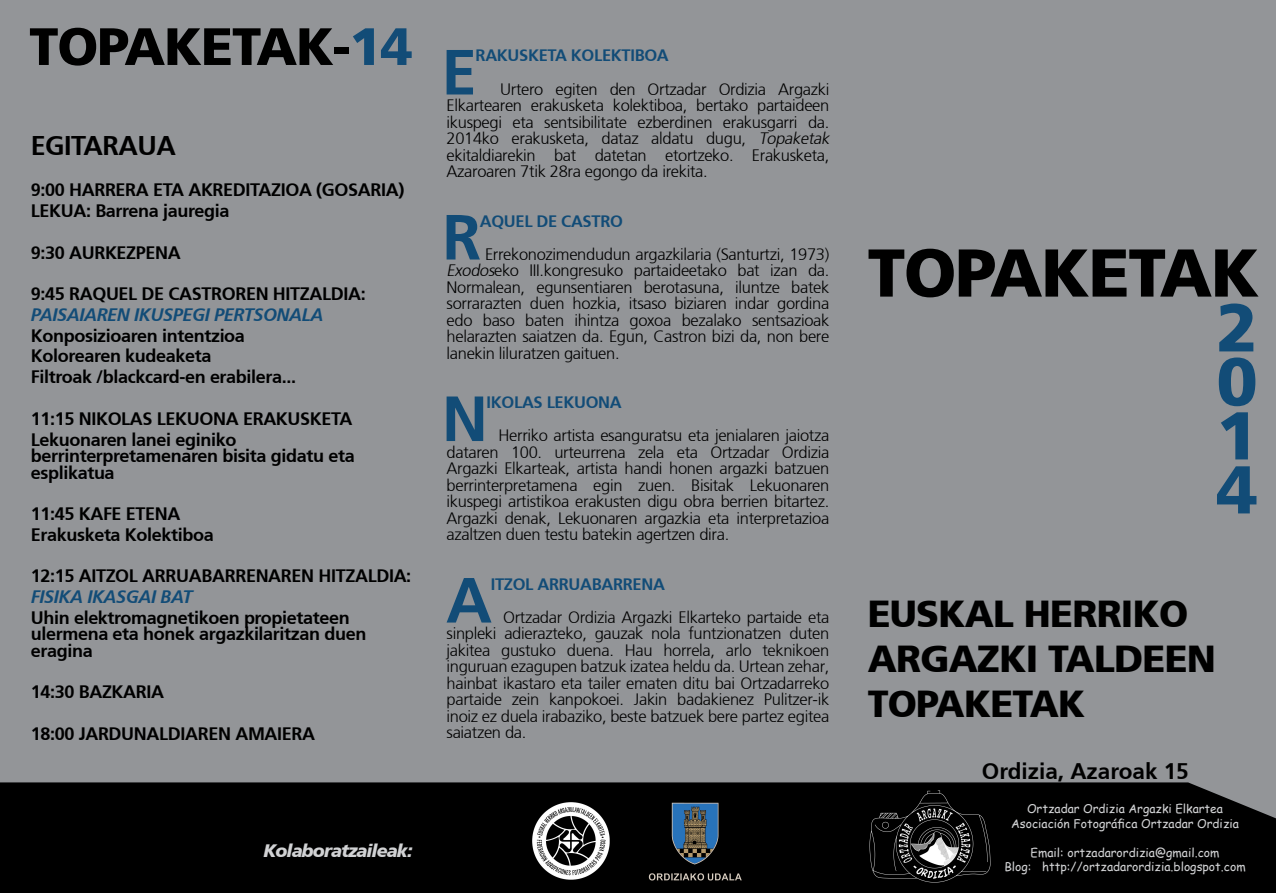
<style>
.page{position:relative;width:1276px;height:893px;background:#939598}
.page>*{position:absolute;margin:0;border:0;box-sizing:border-box;transform-origin:0 0}
.t1{font:900 67.5px "Frutiger";letter-spacing:-.02em;color:#000}
.t2{font:900 67.5px "Frutiger";color:#124c77}
.t3{font:700 63.75px "Frutiger";color:#124c77}
.t4{font:900 52.5px "Frutiger";letter-spacing:-.02em;color:#000}
.t5{font:900 37.5px "Frutiger";letter-spacing:-.02em;color:#000}
.t6{font:700 27px "Frutiger";letter-spacing:-.02em;color:#000}
.t7{font:700 22.5px "Frutiger";color:#000}
.t8{font:700 18px/16.5px "Frutiger";letter-spacing:-.02em;color:#000}
.t9{font:italic 700 18px "Frutiger";letter-spacing:-.02em;color:#124c77}
.t10{font:italic 900 18px "Frutiger";letter-spacing:-.05em;color:#d1d2d4}
.t11{font:300 16.5px/16.5px "Frutiger";letter-spacing:-.02em;color:#000;text-align:justify}
.t12{font:700 16.5px "Frutiger";letter-spacing:-.02em;color:#124c77}
.t13{font:12px "Comic Sans MS";color:#d1d2d4}
.s1{color:#124c77}
.s2{font-style:italic}
</style>
<div class="page">
<div style="left:0;top:782px;width:1276px;height:111px;background:#000"></div>
<img style="left:870px;top:791px;width:120px;height:92px">
<img style="left:646px;top:801px;width:97px;height:81px">
<img style="left:531px;top:802px;width:79px;height:79px">
<p class="t4" style="left:29px;top:15px;width:385px">TOPAKETAK-<span class="s1">14</span></p>
<p class="t6" style="left:31px;top:130px;width:147px">EGITARAUA</p>
<p class="t8" style="left:31px;top:182px;width:375px">9:00 HARRERA ETA AKREDITAZIOA (GOSARIA)</p>
<p class="t8" style="left:31px;top:203px;width:200px">LEKUA: Barrena jauregia</p>
<p class="t8" style="left:31px;top:244px;width:152px">9:30 AURKEZPENA</p>
<p class="t8" style="left:31px;top:286px;width:336px">9:45 RAQUEL DE CASTROREN HITZALDIA:</p>
<p class="t9" style="left:31px;top:304px;width:294px">PAISAIAREN IKUSPEGI PERTSONALA</p>
<p class="t8" style="left:31px;top:327px;width:216px">Konposizioaren intentzioa</p>
<p class="t8" style="left:31px;top:348px;width:182px">Kolorearen kudeaketa</p>
<p class="t8" style="left:31px;top:369px;width:267px">Filtroak /blackcard-en erabilera...</p>
<p class="t8" style="left:31px;top:410px;width:323px">11:15 NIKOLAS LEKUONA ERAKUSKETA</p>
<p class="t8" style="left:31px;top:431px;width:325px">Lekuonaren lanei eginiko berrinterpretamenaren bisita gidatu eta esplikatua</p>
<p class="t8" style="left:31px;top:506px;width:151px">11:45 KAFE ETENA</p>
<p class="t8" style="left:31px;top:526px;width:184px">Erakusketa Kolektiboa</p>
<p class="t8" style="left:31px;top:568px;width:382px">12:15 AITZOL ARRUABARRENAREN HITZALDIA:</p>
<p class="t9" style="left:31px;top:586px;width:163px">FISIKA IKASGAI BAT</p>
<p class="t8" style="left:31px;top:609px;width:337px">Uhin elektromagnetikoen propietateen ulermena eta honek argazkilaritzan duen eragina</p>
<p class="t8" style="left:31px;top:684px;width:135px">14:30 BAZKARIA</p>
<p class="t8" style="left:31px;top:725px;width:286px">18:00 JARDUNALDIAREN AMAIERA</p>
<p class="t3" style="left:441px;top:35px;width:37px">E</p>
<p class="t12" style="left:475px;top:46px;width:195px">RAKUSKETA KOLEKTIBOA</p>
<p class="t11" style="left:446px;top:81px;width:388px;text-align:left;text-indent:54px">Urtero egiten den Ortzadar Ordizia Argazki Elkartearen erakusketa kolektiboa, bertako partaideen ikuspegi eta sentsibilitate ezberdinen erakusgarri da.<br>2014ko erakusketa, dataz aldatu dugu, <span class="s2">Topaketak </span>ekitaldiarekin bat datetan etortzeko. Erakusketa, Azaroaren 7tik 28ra egongo da irekita.</p>
<p class="t3" style="left:442px;top:200px;width:40px">R</p>
<p class="t12" style="left:480px;top:211px;width:144px">AQUEL DE CASTRO</p>
<p class="t11" style="left:446px;top:246px;width:384px;text-indent:38px">Errekonozimendudun argazkilaria (Santurtzi, 1973)<br><span class="s2">Exodos</span>eko III.kongresuko partaideetako bat izan da.<br>Normalean, egunsentiaren berotasuna, iluntze batek sorrarazten duen hozkia, itsaso biziaren indar gordina edo baso baten ihintza goxoa bezalako sentsazioak helarazten saiatzen da. Egun, Castron bizi da, non bere lanekin liluratzen gaituen.</p>
<p class="t3" style="left:442px;top:381px;width:48px">N</p>
<p class="t12" style="left:487px;top:393px;width:137px">IKOLAS LEKUONA</p>
<p class="t11" style="left:446px;top:427px;width:384px;text-indent:52px">Herriko artista esanguratsu eta jenialaren jaiotza dataren 100. urteurrena zela eta Ortzadar Ordizia Argazki Elkarteak, artista handi honen argazki batzuen berrinterpretamena egin zuen. Bisitak Lekuonaren ikuspegi artistikoa erakusten digu obra berrien bitartez.<br>Argazki denak, Lekuonaren argazkia eta interpretazioa azaltzen duen testu batekin agertzen dira.</p>
<p class="t3" style="left:446px;top:563px;width:48px">A</p>
<p class="t12" style="left:491px;top:574px;width:176px">ITZOL ARRUABARRENA</p>
<p class="t11" style="left:446px;top:609px;width:384px;text-indent:57px">Ortzadar Ordizia Argazki Elkarteko partaide eta sinpleki adierazteko, gauzak nola funtzionatzen duten jakitea gustuko duena. Hau horrela, arlo teknikoen inguruan ezagupen batzuk izatea heldu da. Urtean zehar, hainbat ikastaro eta tailer ematen ditu bai Ortzadarreko partaide zein kanpokoei. Jakin badakienez Pulitzer-ik inoiz ez duela irabaziko, beste batzuek bere partez egitea saiatzen da.</p>
<p class="t10" style="left:263px;top:840px;width:151px">Kolaboratzaileak:</p>
<p class="t1" style="left:867px;top:232px;width:393px">TOPAKETAK</p>
<p class="t2" style="left:1216px;top:287px;width:43px">2</p>
<p class="t2" style="left:1216px;top:341px;width:43px">0</p>
<p class="t2" style="left:1216px;top:395px;width:43px">1</p>
<p class="t2" style="left:1216px;top:449px;width:43px">4</p>
<p class="t5" style="left:867px;top:591px;width:322px">EUSKAL HERRIKO</p>
<p class="t5" style="left:867px;top:636px;width:350px">ARGAZKI TALDEEN</p>
<p class="t5" style="left:867px;top:681px;width:219px">TOPAKETAK</p>
<p class="t7" style="left:982px;top:758px;width:208px">Ordizia, Azaroak 15</p>
<p class="t13" style="left:1027px;top:800px;width:197px">Ortzadar Ordizia Argazki Elkartea</p>
<p class="t13" style="left:1011px;top:814px;width:229px">Asociación Fotográfica Ortzadar Ordizia</p>
<p class="t13" style="left:1030px;top:843px;width:190px">Email: ortzadarordizia@gmail.com</p>
<p class="t13" style="left:1004px;top:858px;width:243px">Blog: http://ortzadarordizia.blogspot.com</p>
</div>
